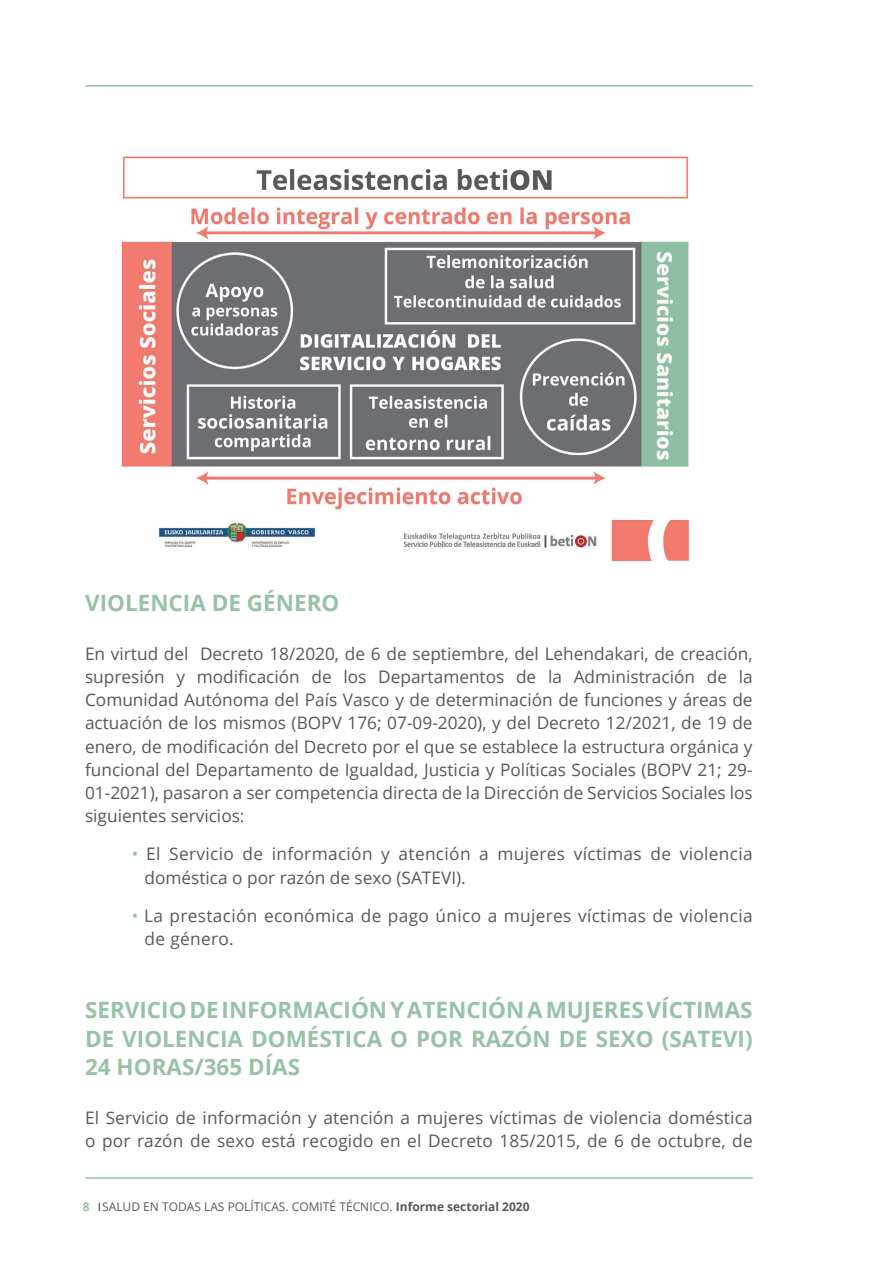
<style>
.page{position:relative;width:893px;height:1263px;background:#fff}
.page>*{position:absolute;margin:0;border:0;box-sizing:border-box;transform-origin:0 0}
.titulo{font:700 22.5px/28.5px "Open Sans";color:#98c2a5;text-align:justify}
.texto{font:17.25px/23.2px "Open Sans";letter-spacing:.01em;color:#57585a}
.t1{font:12px "Open Sans";color:#57585a}
.s1{color:#98c2a5}
.s2{font-weight:700;color:#98c2a5}
.s3{font-weight:700}
</style>
<div class="page">
<hr style="left:85px;top:1177px;width:668px;height:2px;background:#98c2a5">
<hr style="left:85px;top:85px;width:668px;height:2px;background:#98c2a5">
<img style="left:121px;top:156px;width:568px;height:406px">
<p class="titulo" style="left:85px;top:588px;width:256px">VIOLENCIA DE GÉNERO</p>
<p class="texto" style="left:85px;top:641px;width:669px;text-align:justify">En virtud del Decreto 18/2020, de 6 de septiembre, del Lehendakari, de creación, supresión y modificación de los Departamentos de la Administración de la Comunidad Autónoma del País Vasco y de determinación de funciones y áreas de actuación de los mismos (BOPV 176; 07-09-2020), y del Decreto 12/2021, de 19 de enero, de modificación del Decreto por el que se establece la estructura orgánica y funcional del Departamento de Igualdad, Justicia y Políticas Sociales (BOPV 21; 29- 01-2021), pasaron a ser competencia directa de la Dirección de Servicios Sociales los siguientes servicios:</p>
<p class="texto" style="left:145px;top:842px;width:610px;text-indent:-13px"><span class="s1">•</span> El Servicio de información y atención a mujeres víctimas de violencia doméstica o por razón de sexo (SATEVI).</p>
<p class="texto" style="left:145px;top:903px;width:610px;text-indent:-13px"><span class="s1">•</span> La prestación económica de pago único a mujeres víctimas de violencia de género.</p>
<p class="titulo" style="left:85px;top:995px;width:669px">SERVICIO DE INFORMACIÓN Y ATENCIÓN A MUJERES VÍCTIMAS DE VIOLENCIA DOMÉSTICA O POR RAZÓN DE SEXO (SATEVI)<br>24 HORAS/365 DÍAS</p>
<p class="texto" style="left:85px;top:1106px;width:669px">El Servicio de información y atención a mujeres víctimas de violencia doméstica o por razón de sexo está recogido en el Decreto 185/2015, de 6 de octubre, de</p>
<p class="t1" style="left:83px;top:1199px;width:448px"><span class="s2">8</span> SALUD EN TODAS LAS POLÍTICAS. COMITÉ TÉCNICO. <span class="s3">Informe sectorial 2020</span></p>
</div>
